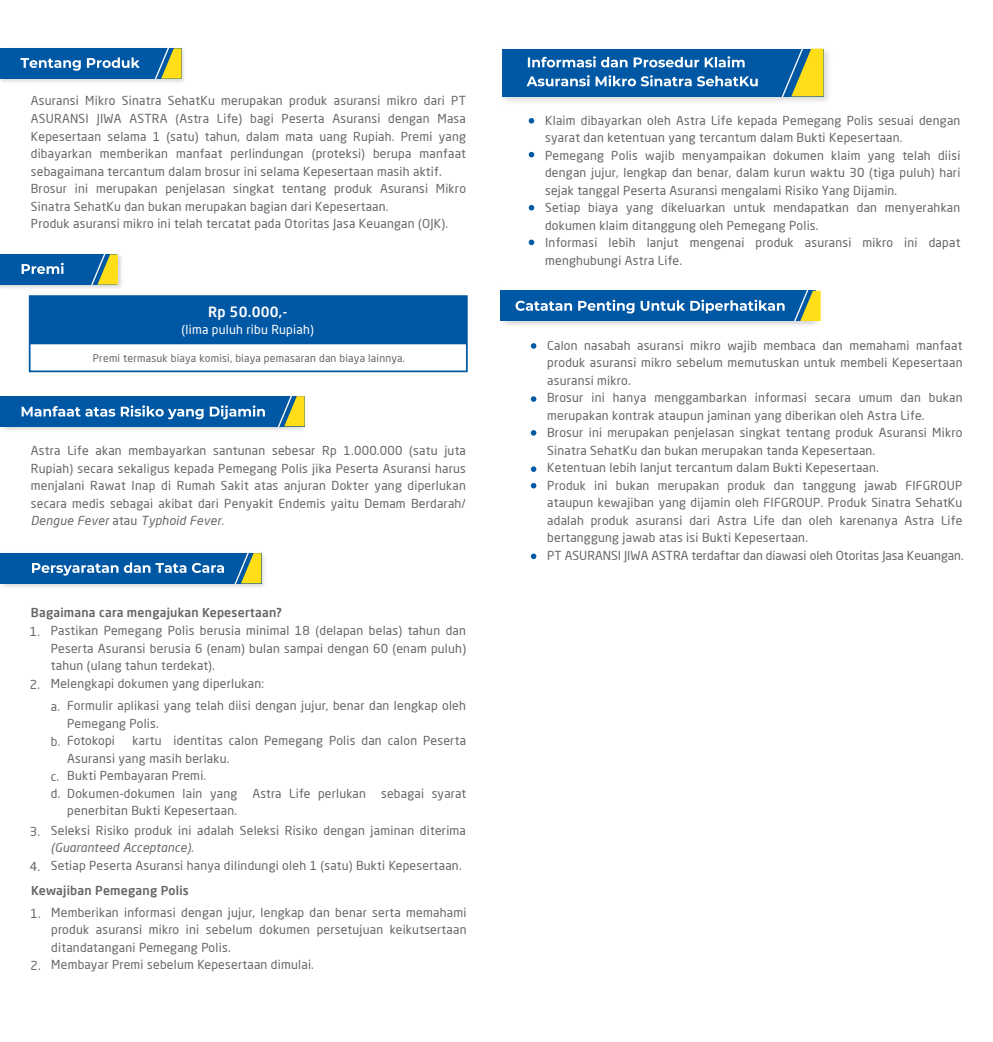
<style>
.page{position:relative;width:993px;height:1042px;background:#fff}
.page>*{position:absolute;margin:0;border:0;box-sizing:border-box;transform-origin:0 0}
.t1{font:500 14px "Neo Sans Pro";letter-spacing:.02em;color:#fff}
.t2{font:12.25px/17.5px "Neo Sans Pro";letter-spacing:.02em;color:#666766}
.t3{font:500 12.25px "Neo Sans Pro";letter-spacing:.02em;color:#666766}
.t4{font:12.25px "Neo Sans Pro";letter-spacing:.02em;color:#fff}
.t5{font:10.5px "Neo Sans Pro";letter-spacing:.02em;color:#666766}
.s1{font-style:italic}
</style>
<div class="page">
<svg style="left:529px;top:118px;width:5px;height:6px"></svg>
<svg style="left:529px;top:152px;width:5px;height:5px"></svg>
<svg style="left:529px;top:205px;width:5px;height:6px"></svg>
<svg style="left:529px;top:240px;width:5px;height:5px"></svg>
<svg style="left:531px;top:343px;width:5px;height:6px"></svg>
<svg style="left:531px;top:396px;width:5px;height:6px"></svg>
<svg style="left:531px;top:430px;width:5px;height:6px"></svg>
<svg style="left:531px;top:483px;width:5px;height:5px"></svg>
<svg style="left:531px;top:466px;width:5px;height:6px"></svg>
<svg style="left:531px;top:554px;width:5px;height:5px"></svg>
<img style="left:0;top:426px;width:305px;height:4px">
<div style="left:0;top:396px;width:305px;height:30px;background:#0058a4"></div>
<svg style="left:22px;top:396px;width:283px;height:30px"></svg>
<img style="left:0;top:553px;width:265px;height:34px">
<div style="left:0;top:553px;width:261px;height:30px;background:#0058a4"></div>
<svg style="left:32px;top:553px;width:229px;height:30px"></svg>
<img style="left:502px;top:48px;width:327px;height:54px">
<div style="left:502px;top:49px;width:322px;height:47px;background:#0058a4"></div>
<svg style="left:782px;top:49px;width:42px;height:47px"></svg>
<svg style="left:528px;top:56px;width:217px;height:11px"></svg>
<svg style="left:527px;top:75px;width:231px;height:11px"></svg>
<img style="left:500px;top:290px;width:321px;height:35px">
<div style="left:500px;top:291px;width:315px;height:30px;background:#0058a4"></div>
<svg style="left:516px;top:291px;width:305px;height:30px"></svg>
<img style="left:0;top:49px;width:184px;height:33px">
<div style="left:0;top:48px;width:182px;height:31px;background:#0058a4"></div>
<svg style="left:154px;top:48px;width:28px;height:31px"></svg>
<svg style="left:20px;top:57px;width:120px;height:14px"></svg>
<div style="left:29px;top:295px;width:439px;height:77px;border:2px solid #0059a4"></div>
<div style="left:30px;top:296px;width:437px;height:47px;background:#0058a4"></div>
<hr style="left:30px;top:343px;width:437px;height:1px;background:#0058a4">
<img style="left:0;top:255px;width:122px;height:33px">
<div style="left:0;top:254px;width:117px;height:31px;background:#0058a4"></div>
<svg style="left:91px;top:254px;width:27px;height:31px"></svg>
<svg style="left:22px;top:263px;width:42px;height:11px"></svg>
<p class="t2" style="left:31px;top:92px;width:437px">Asuransi Mikro Sinatra SehatKu merupakan produk asuransi mikro dari PT ASURANSI JIWA ASTRA (Astra Life) bagi Peserta Asuransi dengan Masa Kepesertaan selama 1 (satu) tahun, dalam mata uang Rupiah. Premi yang dibayarkan memberikan manfaat perlindungan (proteksi) berupa manfaat sebagaimana tercantum dalam brosur ini selama Kepesertaan masih aktif.<br>Brosur ini merupakan penjelasan singkat tentang produk Asuransi Mikro Sinatra SehatKu dan bukan merupakan bagian dari Kepesertaan.<br>Produk asuransi mikro ini telah tercatat pada Otoritas Jasa Keuangan (OJK).</p>
<p class="t1" style="left:208px;top:303px;width:81px">Rp 50.000,-</p>
<p class="t4" style="left:182px;top:322px;width:134px">(lima puluh ribu Rupiah)</p>
<p class="t5" style="left:93px;top:351px;width:314px">Premi termasuk biaya komisi, biaya pemasaran dan biaya lainnya.</p>
<p class="t2" style="left:31px;top:442px;width:437px;text-align:justify">Astra Life akan membayarkan santunan sebesar Rp 1.000.000 (satu juta Rupiah) secara sekaligus kepada Pemegang Polis jika Peserta Asuransi harus menjalani Rawat Inap di Rumah Sakit atas anjuran Dokter yang diperlukan secara medis sebagai akibat dari Penyakit Endemis yaitu Demam Berdarah/ <span class="s1">Dengue Fever</span> atau <span class="s1">Typhoid Fever.</span></p>
<p class="t3" style="left:31px;top:605px;width:253px">Bagaimana cara mengajukan Kepesertaan?</p>
<p class="t2" style="left:51px;top:622px;width:417px">Pastikan Pemegang Polis berusia minimal 18 (delapan belas) tahun dan Peserta Asuransi berusia 6 (enam) bulan sampai dengan 60 (enam puluh) tahun (ulang tahun terdekat).<br>Melengkapi dokumen yang diperlukan:</p>
<p class="t2" style="left:67px;top:697px;width:400px">Formulir aplikasi yang telah diisi dengan jujur, benar dan lengkap oleh<br>Pemegang Polis.<br>Fotokopi</p>
<p class="t2" style="left:30px;top:623px;width:12px">1.</p>
<p class="t2" style="left:30px;top:675px;width:12px">2.</p>
<p class="t2" style="left:51px;top:697px;width:11px">a.</p>
<p class="t2" style="left:51px;top:732px;width:11px">b.</p>
<p class="t2" style="left:51px;top:767px;width:11px">c. d.</p>
<p class="t2" style="left:67px;top:732px;width:400px;text-indent:65px">kartu identitas calon Pemegang Polis dan calon Peserta Asuransi yang masih berlaku.<br>Bukti Pembayaran Premi.<br>Dokumen-dokumen lain yang Astra Life perlukan sebagai syarat penerbitan Bukti Kepesertaan.</p>
<p class="t2" style="left:30px;top:822px;width:12px">3.</p>
<p class="t2" style="left:30px;top:857px;width:12px">4.</p>
<p class="t2" style="left:51px;top:822px;width:417px">Seleksi Risiko produk ini adalah Seleksi Risiko dengan jaminan diterima <span class="s1">(Guaranteed Acceptance)</span>.<br>Setiap Peserta Asuransi hanya dilindungi oleh 1 (satu) Bukti Kepesertaan.</p>
<p class="t3" style="left:31px;top:883px;width:159px">Kewajiban Pemegang Polis</p>
<p class="t2" style="left:51px;top:903px;width:417px">Memberikan informasi dengan jujur, lengkap dan benar serta memahami produk asuransi mikro ini sebelum dokumen persetujuan keikutsertaan ditandatangani Pemegang Polis.<br>Membayar Premi sebelum Kepesertaan dimulai.</p>
<p class="t2" style="left:30px;top:904px;width:12px">1.</p>
<p class="t2" style="left:30px;top:957px;width:12px">2.</p>
<p class="t2" style="left:545px;top:111px;width:417px">Klaim dibayarkan oleh Astra Life kepada Pemegang Polis sesuai dengan syarat dan ketentuan yang tercantum dalam Bukti Kepesertaan.<br>Pemegang Polis wajib menyampaikan dokumen klaim yang telah diisi dengan jujur, lengkap dan benar, dalam kurun waktu 30 (tiga puluh) hari sejak tanggal Peserta Asuransi mengalami Risiko Yang Dijamin.<br>Setiap biaya yang dikeluarkan untuk mendapatkan dan menyerahkan dokumen klaim ditanggung oleh Pemegang Polis.<br>Informasi lebih lanjut mengenai produk asuransi mikro ini dapat menghubungi Astra Life.</p>
<p class="t2" style="left:547px;top:336px;width:418px">Calon nasabah asuransi mikro wajib membaca dan memahami manfaat produk asuransi mikro sebelum memutuskan untuk membeli Kepesertaan asuransi mikro.<br>Brosur ini hanya menggambarkan informasi secara umum dan bukan merupakan kontrak ataupun jaminan yang diberikan oleh Astra Life.<br>Brosur ini merupakan penjelasan singkat tentang produk Asuransi Mikro Sinatra SehatKu dan bukan merupakan tanda Kepesertaan.<br>Ketentuan lebih lanjut tercantum dalam Bukti Kepesertaan.<br>Produk ini bukan merupakan produk dan tanggung jawab FIFGROUP ataupun kewajiban yang dijamin oleh FIFGROUP. Produk Sinatra SehatKu adalah produk asuransi dari Astra Life dan oleh karenanya Astra Life bertanggung jawab atas isi Bukti Kepesertaan.<br>PT ASURANSI JIWA ASTRA terdaftar dan diawasi oleh Otoritas Jasa Keuangan.</p>
</div>
